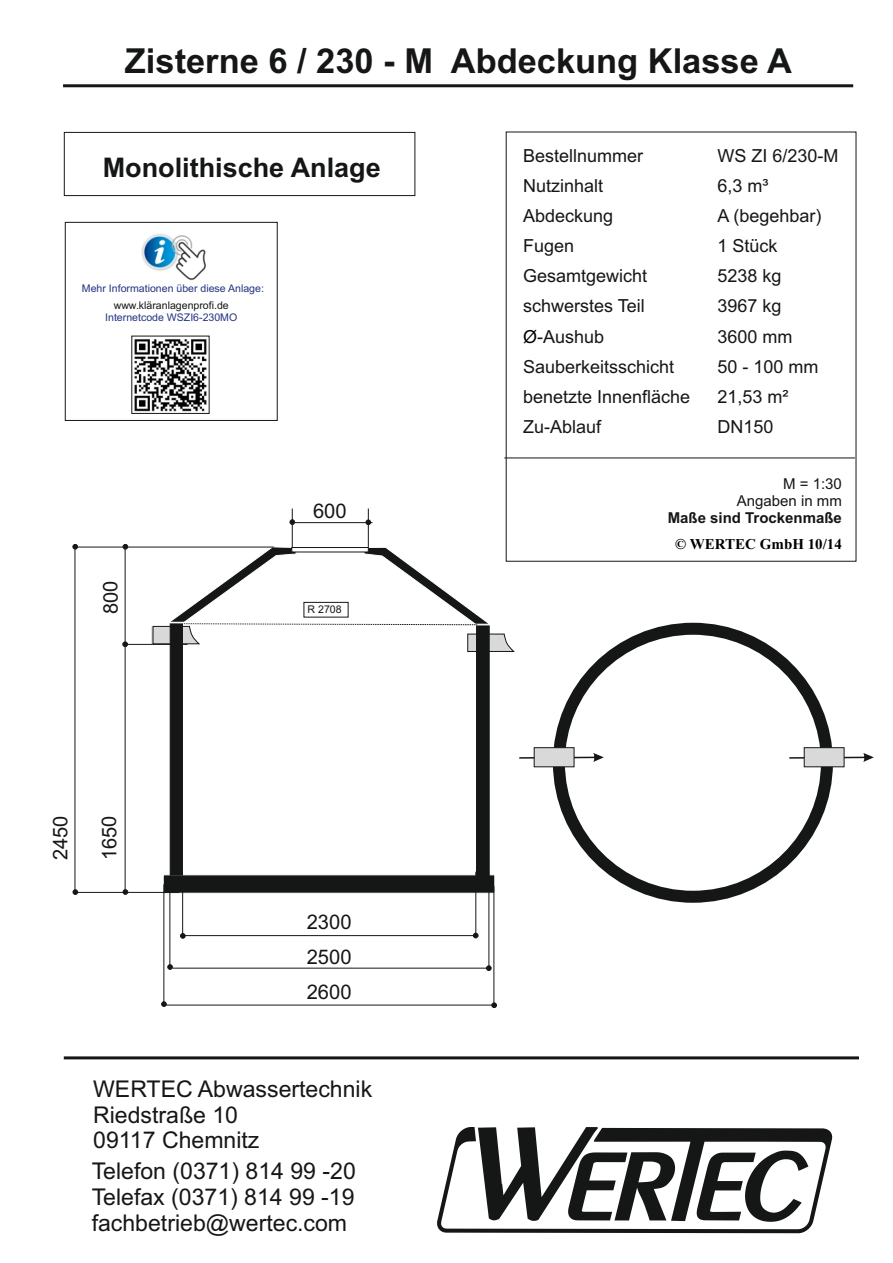
<style>
.page{position:relative;width:893px;height:1263px;background:#fff}
.page>*{position:absolute;margin:0;border:0;box-sizing:border-box;transform-origin:0 0}
.t1{font:700 34.5px "Arial";color:#151616}
.t2{font:700 27px "Arial";color:#151616}
.t3{font:23.1px/25.8px "Arial";color:#151616}
.t4{font:20.1px/34.7px "Arial";color:#151616}
.t5{font:18px/30.2px "Arial";color:#151616}
.t6{font:700 15px "Arial";color:#151616}
.t7{font:15px/16.8px "Arial";color:#151616;text-align:right}
.t8{font:700 15px "Times New Roman";color:#000}
.t9{font:10.65px "Arial";color:#151616}
.t10{font:10.5px "Arial";color:#243382}
.t11{font:10.5px "Arial";color:#151616}
.s1{color:#000}
</style>
<div class="page">
<div style="left:553px;top:623px;width:280px;height:280px;border:12px solid #151616;border-radius:50%"></div>
<hr style="left:64px;top:1056px;width:795px;height:3px;background:#151616">
<svg style="left:437px;top:1127px;width:396px;height:106px"></svg>
<hr style="left:77px;top:547px;width:197px;height:1px;background:#151616">
<hr style="left:127px;top:644px;width:60px;height:1px;background:#151616">
<hr style="left:76px;top:892px;width:103px;height:1px;background:#151616">
<hr style="left:292px;top:508px;width:1px;height:41px;background:#151616">
<hr style="left:368px;top:508px;width:1px;height:41px;background:#151616">
<hr style="left:293px;top:522px;width:79px;height:1px;background:#151616">
<hr style="left:182px;top:879px;width:1px;height:57px;background:#151616">
<hr style="left:169px;top:886px;width:1px;height:80px;background:#151616">
<hr style="left:488px;top:876px;width:1px;height:94px;background:#151616">
<hr style="left:475px;top:872px;width:1px;height:65px;background:#151616">
<hr style="left:183px;top:935px;width:291px;height:1px;background:#151616">
<hr style="left:173px;top:968px;width:314px;height:1px;background:#151616">
<svg style="left:290px;top:519px;width:5px;height:6px"></svg>
<svg style="left:366px;top:520px;width:5px;height:5px"></svg>
<hr style="left:75px;top:547px;width:1px;height:346px;background:#151616">
<hr style="left:125px;top:547px;width:1px;height:346px;background:#151616">
<svg style="left:123px;top:544px;width:5px;height:5px"></svg>
<svg style="left:73px;top:544px;width:5px;height:5px"></svg>
<svg style="left:122px;top:641px;width:6px;height:6px"></svg>
<svg style="left:73px;top:889px;width:5px;height:6px"></svg>
<svg style="left:123px;top:889px;width:5px;height:6px"></svg>
<svg style="left:167px;top:964px;width:6px;height:6px"></svg>
<svg style="left:180px;top:933px;width:6px;height:5px"></svg>
<svg style="left:486px;top:965px;width:5px;height:6px"></svg>
<svg style="left:473px;top:933px;width:5px;height:5px"></svg>
<hr style="left:63px;top:84px;width:790px;height:3px;background:#151616">
<hr style="left:163px;top:884px;width:1px;height:120px;background:#151616">
<hr style="left:493px;top:886px;width:1px;height:120px;background:#151616">
<hr style="left:164px;top:1005px;width:329px;height:1px;background:#151616">
<svg style="left:161px;top:1001px;width:6px;height:6px"></svg>
<svg style="left:491px;top:1002px;width:6px;height:6px"></svg>
<svg style="left:151px;top:546px;width:453px;height:347px"></svg>
<hr style="left:504px;top:458px;width:351px;height:1px;background:#151616">
<hr style="left:142px;top:622px;width:311px;height:2px;background:#fff">
<div style="left:304px;top:602px;width:44px;height:15px;border:1px solid #151616"></div>
<div style="left:64px;top:132px;width:351px;height:64px;border:1px solid #151616"></div>
<svg style="left:789px;top:747px;width:85px;height:20px"></svg>
<div style="left:65px;top:222px;width:212px;height:199px;border:1px solid #151616"></div>
<img style="left:141px;top:233px;width:65px;height:48px">
<img style="left:134px;top:339px;width:73px;height:73px">
<h1 class="t1" style="left:125px;top:48px;width:669px">Zisterne 6 / 230 - M Abdeckung Klasse A</h1>
<h2 class="t2" style="left:103px;top:157px;width:280px">Monolithische Anlage</h2>
<p class="t10" style="left:82px;top:285px;width:184px">Mehr Informationen über diese Anlage:</p>
<p class="t11" style="left:114px;top:302px;width:117px">www.kläranlagenprofi.de</p>
<p class="t10" style="left:105px;top:313px;width:134px">Internetcode WSZI6-230MO</p>
<p class="t4" style="left:95px;top:614px;width:35px;rotate:-90deg">800</p>
<p class="t4" style="left:313px;top:495px;width:35px">600</p>
<p class="t9" style="left:308px;top:606px;width:36px">R 2708</p>
<p class="t4" style="left:45px;top:860px;width:46px;rotate:-90deg">2450</p>
<p class="t4" style="left:94px;top:860px;width:46px;rotate:-90deg">1650</p>
<p class="t4" style="left:307px;top:906px;width:46px">2300<br>2500</p>
<p class="t4" style="left:307px;top:976px;width:46px">2600</p>
<p class="t3" style="left:93px;top:1078px;width:281px">WERTEC Abwassertechnik<br>Riedstraße 10<br>09117 Chemnitz</p>
<p class="t3" style="left:92px;top:1160px;width:266px;text-align:justify">Telefon (0371) 814 99 -20<br>Telefax (0371) 814 99 -19 fachbetrieb@wertec.com</p>
<p class="t5" style="left:523px;top:142px;width:169px">Bestellnummer<br>Nutzinhalt<br>Abdeckung<br>Fugen<br>Gesamtgewicht schwerstes Teil<br><span class="s1">Ø</span>-Aushub<br>Sauberkeitsschicht benetzte Innenfläche<br>Zu-Ablauf</p>
<p class="t5" style="left:717px;top:142px;width:123px">WS ZI 6/230-M<br>6,3 m³<br>A (begehbar)<br>1 Stück<br>5238 kg<br>3967 kg<br>3600 mm<br>50 - 100 mm<br>21,53 m²<br>DN150</p>
<p class="t7" style="left:737px;top:477px;width:107px">M = 1:30<br>Angaben in mm</p>
<p class="t6" style="left:668px;top:512px;width:176px">Maße sind Trockenmaße</p>
<p class="t8" style="left:675px;top:538px;width:168px">© WERTEC GmbH 10/14</p>
</div>
